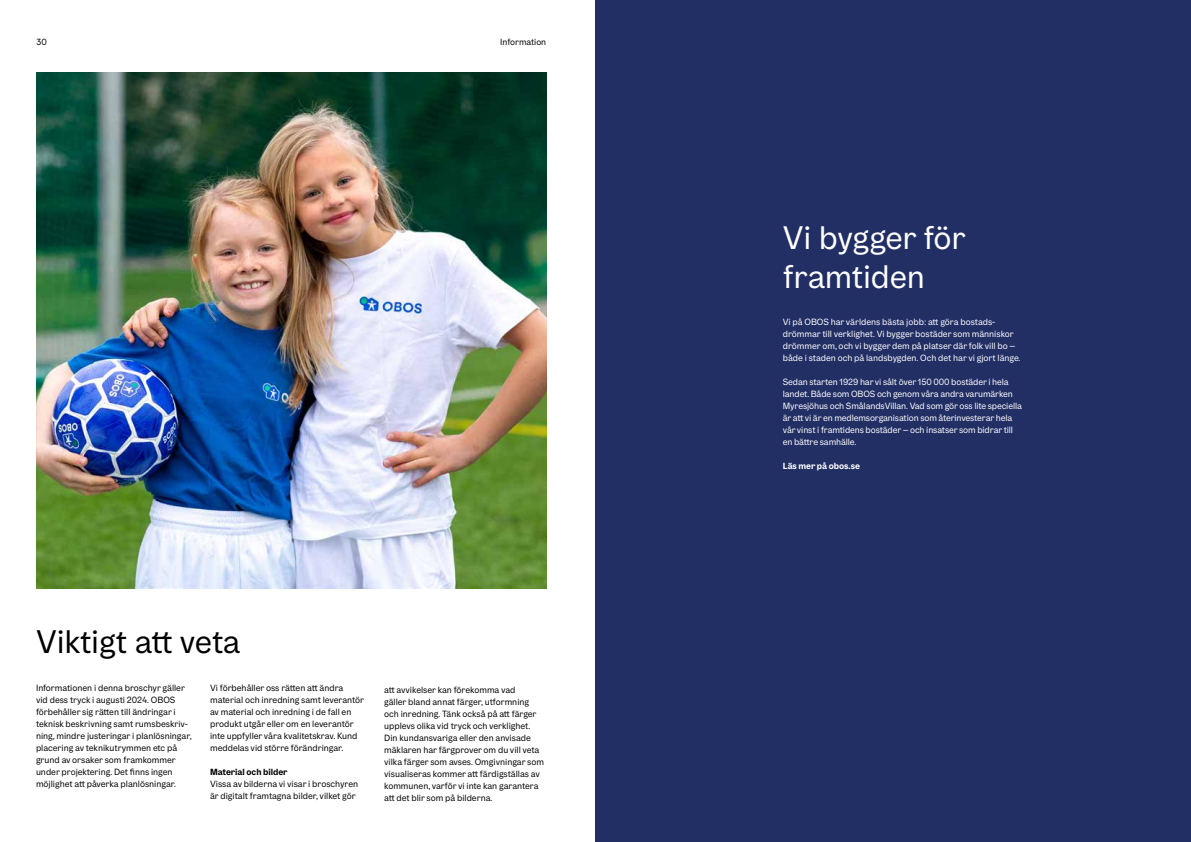
<style>
.page{position:relative;width:1191px;height:842px;background:#fff}
.page>*{position:absolute;margin:0;border:0;box-sizing:border-box;transform-origin:0 0}
.t1{font:33px/39px "OBOS Text";letter-spacing:-.005em;color:#fff}
.t2{font:33px "OBOS Text";letter-spacing:-.01em;color:#000}
.t3{font:9.1px/12px "OBOS Text";color:#000}
.t4{font:9.1px/12px "OBOS Text";letter-spacing:-.01em;color:#fff}
.t5{font:700 9px "OBOS Text";color:#000}
.t6{font:700 9px "OBOS Text";color:#fff}
.t7{font:9px "OBOS Text";color:#000}
</style>
<div class="page">
<div style="left:595px;top:0;width:596px;height:842px;background:#222f65"></div>
<img style="left:36px;top:72px;width:510px;height:516px">
<p class="t7" style="left:36px;top:36px;width:12px">30</p>
<p class="t7" style="left:500px;top:36px;width:47px">Information</p>
<h1 class="t2" style="left:36px;top:620px;width:206px">Viktigt att veta</h1>
<p class="t3" style="left:210px;top:681px;width:155px">Vi förbehåller oss rätten att ändra material och inredning samt leverantör av material och inredning i de fall en produkt utgår eller om en leverantör inte uppfyller våra kvalitetskrav. Kund meddelas vid större förändringar.</p>
<p class="t5" style="left:210px;top:766px;width:79px">Material och bilder</p>
<p class="t3" style="left:210px;top:777px;width:150px">Vissa av bilderna vi visar i broschyren är digitalt framtagna bilder, vilket gör</p>
<p class="t3" style="left:36px;top:681px;width:157px">Informationen i denna broschyr gäller vid dess tryck i augusti 2024. OBOS förbehåller sig rätten till ändringar i teknisk beskrivning samt rumsbeskriv&shy;ning, mindre justeringar i planlösningar, placering av teknikutrymmen etc på grund av orsaker som framkommer under projektering. Det finns ingen möjlighet att påverka planlösningar.</p>
<p class="t3" style="left:384px;top:684px;width:161px">att avvikelser kan förekomma vad<br>gäller bland annat färger, utformning och inredning. Tänk också på att färger upplevs olika vid tryck och verklighet.<br>Din kundansvariga eller den anvisade mäklaren har färgprover om du vill veta vilka färger som avses. Omgivningar som visualiseras kommer att färdigställas av kommunen, varför vi inte kan garantera att det blir som på bilderna.</p>
<h1 class="t1" style="left:783px;top:218px;width:184px">Vi bygger för framtiden</h1>
<p class="t4" style="left:783px;top:316px;width:239px">Vi på OBOS har världens bästa jobb: att göra bostads&shy;drömmar till verklighet. Vi bygger bostäder som människor drömmer om, och vi bygger dem på platser där folk vill bo – både i staden och på landsbygden. Och det har vi gjort länge.</p>
<p class="t4" style="left:783px;top:375px;width:241px">Sedan starten 1929 har vi sålt över 150 000 bostäder i hela landet. Både som OBOS och genom våra andra varumärken Myresjöhus och SmålandsVillan. Vad som gör oss lite speciella är att vi är en medlemsorganisation som återinvesterar hela vår vinst i framtidens bostäder – och insatser som bidrar till en bättre samhälle.</p>
<p class="t6" style="left:783px;top:460px;width:79px">Läs mer på obos.se</p>
</div>
